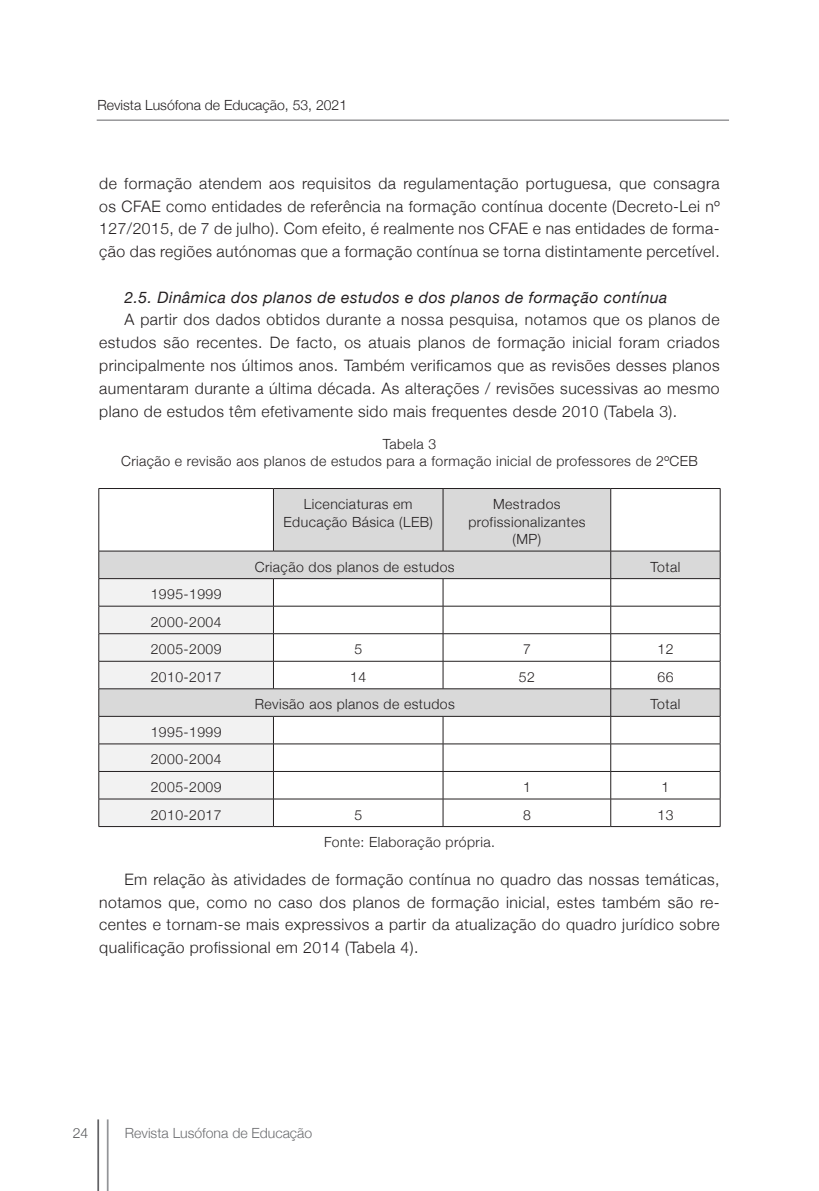
<style>
.page{position:relative;width:819px;height:1191px;background:#fff}
.page>*{position:absolute;margin:0;border:0;box-sizing:border-box;transform-origin:0 0}
.texto{font:300 15.75px/22.8px "Helvetica Neue";letter-spacing:.03em;color:#231f20;text-align:justify}
.sub_ponto__pontinho{font:italic 15.75px "Helvetica Neue";letter-spacing:.03em;color:#231f20}
.texto_tabelas{font:300 14px/17.5px "Helvetica Neue";letter-spacing:.03em;color:#231f20;text-align:center}
.tit_quadro{font:300 14px/17.5px "Helvetica Neue";letter-spacing:.03em;color:#231f20;text-align:center}
.tit_quadro-2{font:300 14px "Helvetica Neue";color:#231f20}
.t1{font:300 14px "Helvetica Neue";color:#6c6d70}
.legenda{font:300 14px "Helvetica Neue";letter-spacing:.03em;color:#231f20}
.t2{font:300 14px "Helvetica Neue";color:#57585a}
</style>
<div class="page">
<hr style="left:97px;top:120px;width:632px;height:1px;background:#636366">
<hr style="left:107px;top:1119px;width:2px;height:72px;background:#939598">
<hr style="left:97px;top:1119px;width:2px;height:72px;background:#636366">
<svg style="left:99px;top:489px;width:620px;height:227px"></svg>
<svg style="left:99px;top:579px;width:174px;height:247px;fill:#f2f2f2"></svg>
<hr style="left:99px;top:488px;width:174px;height:1px;background:#231f20">
<hr style="left:98px;top:489px;width:1px;height:62px;background:#231f20">
<hr style="left:273px;top:488px;width:170px;height:1px;background:#231f20">
<hr style="left:273px;top:489px;width:1px;height:62px;background:#231f20">
<hr style="left:443px;top:488px;width:167px;height:1px;background:#231f20">
<hr style="left:442px;top:489px;width:1px;height:62px;background:#231f20">
<hr style="left:610px;top:488px;width:110px;height:1px;background:#231f20">
<hr style="left:610px;top:489px;width:1px;height:62px;background:#231f20">
<hr style="left:719px;top:489px;width:1px;height:62px;background:#231f20">
<hr style="left:99px;top:551px;width:174px;height:1px;background:#231f20">
<hr style="left:273px;top:551px;width:170px;height:1px;background:#231f20">
<hr style="left:443px;top:551px;width:167px;height:1px;background:#231f20">
<hr style="left:610px;top:551px;width:110px;height:1px;background:#231f20">
<hr style="left:99px;top:578px;width:174px;height:1px;background:#231f20">
<hr style="left:273px;top:578px;width:170px;height:1px;background:#231f20">
<hr style="left:443px;top:578px;width:167px;height:1px;background:#231f20">
<hr style="left:610px;top:578px;width:110px;height:1px;background:#231f20">
<hr style="left:99px;top:606px;width:174px;height:1px;background:#231f20">
<hr style="left:273px;top:606px;width:170px;height:1px;background:#231f20">
<hr style="left:443px;top:606px;width:167px;height:1px;background:#231f20">
<hr style="left:610px;top:606px;width:110px;height:1px;background:#231f20">
<hr style="left:99px;top:633px;width:174px;height:1px;background:#231f20">
<hr style="left:273px;top:633px;width:170px;height:1px;background:#231f20">
<hr style="left:443px;top:633px;width:167px;height:1px;background:#231f20">
<hr style="left:610px;top:633px;width:110px;height:1px;background:#231f20">
<hr style="left:99px;top:661px;width:174px;height:1px;background:#231f20">
<hr style="left:273px;top:661px;width:170px;height:1px;background:#231f20">
<svg style="left:273px;top:579px;width:1px;height:109px"></svg>
<hr style="left:443px;top:661px;width:167px;height:1px;background:#231f20">
<svg style="left:442px;top:579px;width:1px;height:109px"></svg>
<hr style="left:610px;top:661px;width:110px;height:1px;background:#231f20">
<hr style="left:99px;top:688px;width:174px;height:1px;background:#231f20">
<hr style="left:273px;top:688px;width:170px;height:1px;background:#231f20">
<hr style="left:443px;top:688px;width:167px;height:1px;background:#231f20">
<hr style="left:610px;top:688px;width:110px;height:1px;background:#231f20">
<hr style="left:99px;top:716px;width:174px;height:1px;background:#231f20">
<hr style="left:273px;top:716px;width:170px;height:1px;background:#231f20">
<hr style="left:443px;top:716px;width:167px;height:1px;background:#231f20">
<hr style="left:610px;top:716px;width:110px;height:1px;background:#231f20">
<hr style="left:99px;top:743px;width:174px;height:1px;background:#231f20">
<hr style="left:273px;top:743px;width:170px;height:1px;background:#231f20">
<hr style="left:443px;top:743px;width:167px;height:1px;background:#231f20">
<hr style="left:610px;top:743px;width:110px;height:1px;background:#231f20">
<hr style="left:99px;top:771px;width:174px;height:1px;background:#231f20">
<hr style="left:273px;top:771px;width:170px;height:1px;background:#231f20">
<hr style="left:443px;top:771px;width:167px;height:1px;background:#231f20">
<hr style="left:610px;top:771px;width:110px;height:1px;background:#231f20">
<hr style="left:99px;top:798px;width:174px;height:1px;background:#231f20">
<svg style="left:98px;top:551px;width:1px;height:275px"></svg>
<hr style="left:273px;top:798px;width:170px;height:1px;background:#231f20">
<svg style="left:273px;top:716px;width:1px;height:110px"></svg>
<hr style="left:443px;top:798px;width:167px;height:1px;background:#231f20">
<svg style="left:442px;top:716px;width:1px;height:110px"></svg>
<hr style="left:610px;top:798px;width:110px;height:1px;background:#231f20">
<svg style="left:610px;top:551px;width:1px;height:275px"></svg>
<svg style="left:719px;top:551px;width:1px;height:275px"></svg>
<hr style="left:99px;top:826px;width:174px;height:1px;background:#231f20">
<hr style="left:273px;top:826px;width:170px;height:1px;background:#231f20">
<hr style="left:443px;top:826px;width:167px;height:1px;background:#231f20">
<hr style="left:610px;top:826px;width:110px;height:1px;background:#231f20">
<p class="tit_quadro-2" style="left:97px;top:96px;width:251px">Revista Lusófona de Educação, 53, 2021</p>
<p class="texto" style="left:99px;top:172px;width:622px">de formação atendem aos requisitos da regulamentação portuguesa, que consagra os CFAE como entidades de referência na formação contínua docente (Decreto-Lei nº 127/2015, de 7 de julho). Com efeito, é realmente nos CFAE e nas entidades de forma&shy;ção das regiões autónomas que a formação contínua se torna distintamente percetível.</p>
<p class="sub_ponto__pontinho" style="left:124px;top:288px;width:544px">2.5. Dinâmica dos planos de estudos e dos planos de formação contínua</p>
<p class="texto" style="left:99px;top:308px;width:622px;text-indent:25px">A partir dos dados obtidos durante a nossa pesquisa, notamos que os planos de estudos são recentes. De facto, os atuais planos de formação inicial foram criados principalmente nos últimos anos. Também verificamos que as revisões desses planos aumentaram durante a última década. As alterações / revisões sucessivas ao mesmo plano de estudos têm efetivamente sido mais frequentes desde 2010 (Tabela 3).</p>
<p class="tit_quadro" style="left:121px;top:435px;width:578px">Tabela 3<br>Criação e revisão aos planos de estudos para a formação inicial de professores de 2ºCEB</p>
<p class="texto_tabelas" style="left:283px;top:495px;width:151px">Licenciaturas em<br>Educação Básica (LEB)</p>
<p class="texto_tabelas" style="left:468px;top:495px;width:118px">Mestrados profissionalizantes</p>
<p class="texto_tabelas" style="left:512px;top:530px;width:30px">(MP)</p>
<p class="texto_tabelas" style="left:255px;top:557px;width:201px">Criação dos planos de estudos</p>
<p class="texto_tabelas" style="left:650px;top:557px;width:31px">Total</p>
<p class="texto_tabelas" style="left:151px;top:585px;width:72px">1995-1999</p>
<p class="texto_tabelas" style="left:151px;top:612px;width:72px">2000-2004</p>
<p class="texto_tabelas" style="left:151px;top:640px;width:72px">2005-2009</p>
<p class="texto_tabelas" style="left:354px;top:640px;width:9px">5</p>
<p class="texto_tabelas" style="left:523px;top:640px;width:9px">7</p>
<p class="texto_tabelas" style="left:657px;top:640px;width:17px">12</p>
<p class="texto_tabelas" style="left:151px;top:668px;width:72px">2010-2017</p>
<p class="texto_tabelas" style="left:350px;top:668px;width:17px">14</p>
<p class="texto_tabelas" style="left:519px;top:668px;width:17px">52</p>
<p class="texto_tabelas" style="left:657px;top:668px;width:17px">66</p>
<p class="texto_tabelas" style="left:255px;top:695px;width:202px">Revisão aos planos de estudos</p>
<p class="texto_tabelas" style="left:650px;top:695px;width:31px">Total</p>
<p class="texto_tabelas" style="left:151px;top:723px;width:72px">1995-1999</p>
<p class="texto_tabelas" style="left:151px;top:750px;width:72px">2000-2004</p>
<p class="texto_tabelas" style="left:151px;top:778px;width:72px">2005-2009</p>
<p class="texto_tabelas" style="left:523px;top:778px;width:9px">1</p>
<p class="texto_tabelas" style="left:661px;top:778px;width:9px">1</p>
<p class="texto_tabelas" style="left:151px;top:805px;width:72px">2010-2017</p>
<p class="texto_tabelas" style="left:354px;top:805px;width:9px">5</p>
<p class="texto_tabelas" style="left:523px;top:805px;width:9px">8</p>
<p class="texto_tabelas" style="left:657px;top:805px;width:17px">13</p>
<p class="legenda" style="left:324px;top:833px;width:172px">Fonte: Elaboração própria.</p>
<p class="texto" style="left:99px;top:867px;width:622px;text-indent:25px">Em relação às atividades de formação contínua no quadro das nossas temáticas, notamos que, como no caso dos planos de formação inicial, estes também são re&shy;centes e tornam-se mais expressivos a partir da atualização do quadro jurídico sobre qualificação profissional em 2014 (Tabela 4).</p>
<p class="t2" style="left:73px;top:1124px;width:17px">24</p>
<p class="t1" style="left:125px;top:1124px;width:189px">Revista Lusófona de Educação</p>
</div>
